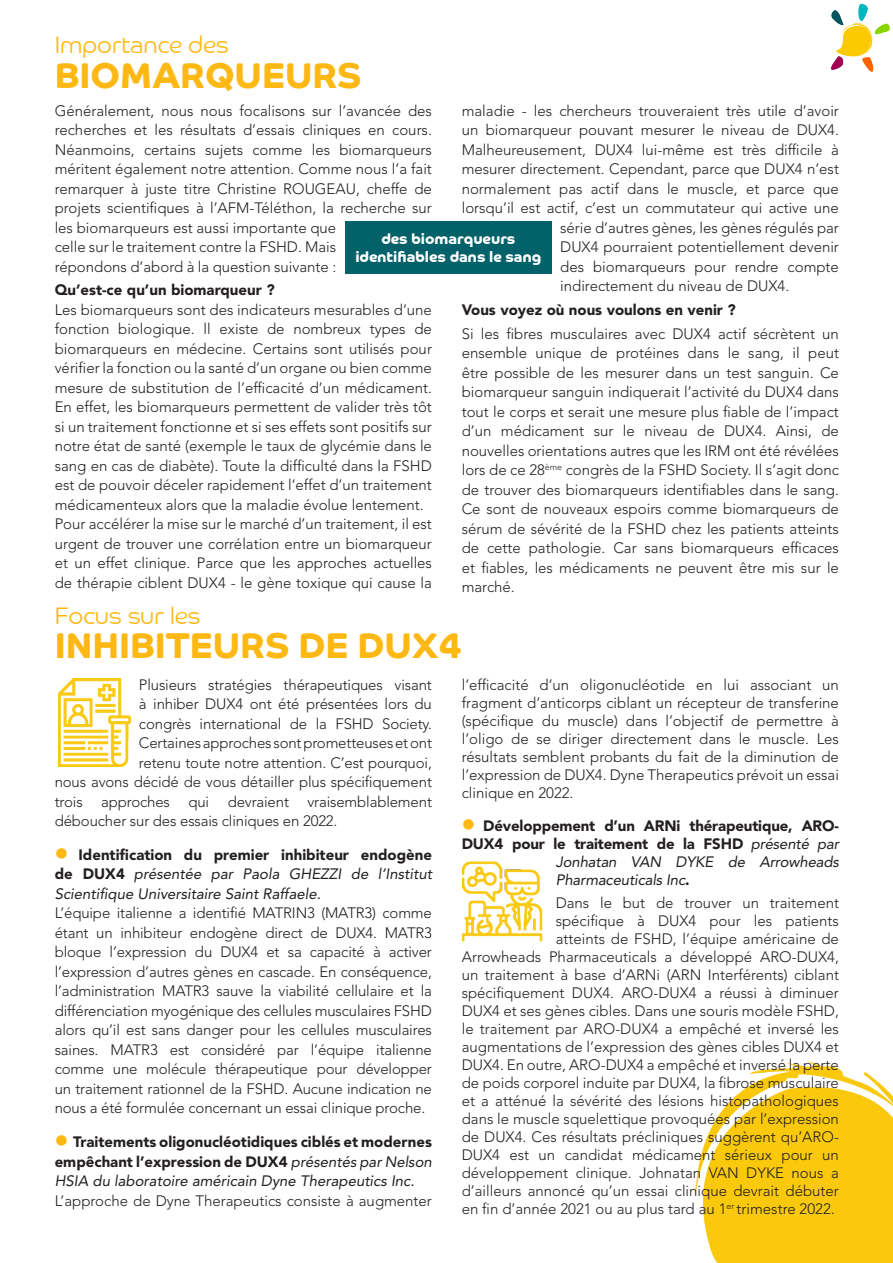
<style>
.page{position:relative;width:893px;height:1263px;background:#fff}
.page>*{position:absolute;margin:0;border:0;box-sizing:border-box;transform-origin:0 0}
.t1{font:700 36px "Co Headline";color:#fdb813}
.t2{font:300 24px "Co Headline Corp";color:#fdb813}
.t3{font:300 15px/19.5px "Avenir LT Std";color:#231f20;text-align:justify}
.t4{font:900 15px/19.5px "Avenir LT Std";color:#231f20;text-align:justify}
.t5{font:italic 15px/19.5px "Avenir LT Std";letter-spacing:-.01em;color:#231f20;text-align:justify}
.t6{font:700 15px/18px "Co Headline";color:#fff;text-align:center}
.s1{color:#fdb813}
.s2{font-weight:900;font-style:normal}
.s3{font-weight:400;font-style:italic}
</style>
<div class="page">
<img style="left:695px;top:1061px;width:198px;height:202px">
<img style="left:830px;top:3px;width:60px;height:69px">
<div style="left:345px;top:221px;width:207px;height:52px;background:#036169"></div>
<img style="left:58px;top:678px;width:74px;height:89px">
<img style="left:461px;top:861px;width:82px;height:81px">
<p class="t2" style="left:55px;top:31px;width:176px">Importance des</p>
<p class="t1" style="left:55px;top:54px;width:309px">BIOMARQUEURS</p>
<p class="t3" style="left:55px;top:101px;width:379px;text-align:left">Généralement, nous nous focalisons sur l’avancée des recherches et les résultats d’essais cliniques en cours.<br>Néanmoins, certains sujets comme les biomarqueurs méritent également notre attention. Comme nous l’a fait remarquer à juste titre Christine ROUGEAU, cheffe de projets scientifiques à l’AFM-Téléthon, la recherche sur les biomarqueurs est aussi importante que<br>celle sur le traitement contre la FSHD. Mais<br>répondons d’abord à la question suivante :</p>
<p class="t4" style="left:55px;top:280px;width:221px">Qu’est-ce qu’un biomarqueur ?</p>
<p class="t3" style="left:55px;top:300px;width:379px">Les biomarqueurs sont des indicateurs mesurables d’une fonction biologique. ll existe de nombreux types de biomarqueurs en médecine. Certains sont utilisés pour vérifier la fonction ou la santé d’un organe ou bien comme mesure de substitution de l’efficacité d’un médicament.<br>En effet, les biomarqueurs permettent de valider très tôt si un traitement fonctionne et si ses effets sont positifs sur notre état de santé (exemple le taux de glycémie dans le sang en cas de diabète). Toute la difficulté dans la FSHD est de pouvoir déceler rapidement l’effet d’un traitement médicamenteux alors que la maladie évolue lentement.</p>
<p class="t3" style="left:55px;top:514px;width:379px">Pour accélérer la mise sur le marché d’un traitement, il est urgent de trouver une corrélation entre un biomarqueur et un effet clinique. Parce que les approches actuelles de thérapie ciblent DUX4 - le gène toxique qui cause la</p>
<p class="t3" style="left:462px;top:101px;width:379px">maladie - les chercheurs trouveraient très utile d’avoir</p>
<p class="t3" style="left:462px;top:120px;width:379px">un biomarqueur pouvant mesurer le niveau de DUX4.</p>
<p class="t3" style="left:462px;top:140px;width:379px">Malheureusement, DUX4 lui-même est très difficile à</p>
<p class="t3" style="left:462px;top:159px;width:379px">mesurer directement. Cependant, parce que DUX4 n’est</p>
<p class="t3" style="left:462px;top:179px;width:379px">normalement pas actif dans le muscle, et parce que</p>
<p class="t3" style="left:462px;top:198px;width:379px">lorsqu’il est actif, c’est un commutateur qui active une</p>
<p class="t3" style="left:560px;top:218px;width:280px">série d’autres gènes, les gènes régulés par</p>
<p class="t3" style="left:560px;top:237px;width:280px">DUX4 pourraient potentiellement devenir</p>
<p class="t3" style="left:560px;top:257px;width:280px">des biomarqueurs pour rendre compte</p>
<p class="t3" style="left:560px;top:276px;width:230px">indirectement du niveau de DUX4.</p>
<p class="t4" style="left:462px;top:300px;width:276px">Vous voyez où nous voulons en venir ?</p>
<p class="t3" style="left:462px;top:324px;width:379px">Si les fibres musculaires avec DUX4 actif sécrètent un ensemble unique de protéines dans le sang, il peut être possible de les mesurer dans un test sanguin. Ce biomarqueur sanguin indiquerait l’activité du DUX4 dans tout le corps et serait une mesure plus fiable de l’impact d’un médicament sur le niveau de DUX4. Ainsi, de nouvelles orientations autres que les IRM ont été révélées lors de ce 28<sup>ème</sup> congrès de la FSHD Society. Il s’agit donc de trouver des biomarqueurs identifiables dans le sang.<br>Ce sont de nouveaux espoirs comme biomarqueurs de sérum de sévérité de la FSHD chez les patients atteints de cette pathologie. Car sans biomarqueurs efficaces et fiables, les médicaments ne peuvent être mis sur le marché.</p>
<p class="t6" style="left:355px;top:230px;width:187px">des biomarqueurs identifiables dans le sang</p>
<p class="t2" style="left:55px;top:602px;width:147px">Focus sur les</p>
<p class="t1" style="left:55px;top:625px;width:408px">INHIBITEURS DE DUX4</p>
<p class="t3" style="left:139px;top:675px;width:294px">Plusieurs stratégies thérapeutiques visant</p>
<p class="t3" style="left:139px;top:694px;width:294px">à inhiber DUX4 ont été présentées lors du</p>
<p class="t3" style="left:139px;top:714px;width:294px">congrès international de la FSHD Society.</p>
<p class="t3" style="left:139px;top:733px;width:294px">Certaines approches sont prometteuses et ont</p>
<p class="t3" style="left:139px;top:753px;width:294px">retenu toute notre attention. C’est pourquoi,</p>
<p class="t3" style="left:55px;top:772px;width:379px">nous avons décidé de vous détailler plus spécifiquement</p>
<p class="t3" style="left:55px;top:792px;width:379px">trois approches qui devraient vraisemblablement</p>
<p class="t3" style="left:55px;top:811px;width:284px">déboucher sur des essais cliniques en 2022.</p>
<p class="t5" style="left:55px;top:845px;width:379px"><span class="s1">●</span> <span class="s2">Identification du premier inhibiteur endogène de DUX4</span> présentée par Paola GHEZZI de l’Institut Scientifique Universitaire Saint Raffaele.</p>
<p class="t3" style="left:55px;top:903px;width:379px">L’équipe italienne a identifié MATRIN3 (MATR3) comme étant un inhibiteur endogène direct de DUX4. MATR3 bloque l’expression du DUX4 et sa capacité à activer l’expression d’autres gènes en cascade. En conséquence, l’administration MATR3 sauve la viabilité cellulaire et la différenciation myogénique des cellules musculaires FSHD alors qu’il est sans danger pour les cellules musculaires saines. MATR3 est considéré par l’équipe italienne comme une molécule thérapeutique pour développer un traitement rationnel de la FSHD. Aucune indication ne nous a été formulée concernant un essai clinique proche.</p>
<p class="t4" style="left:55px;top:1132px;width:379px"><span class="s1">●</span> Traitements oligonucléotidiques ciblés et modernes empêchant l’expression de DUX4 <span class="s3">présentés par Nelson HSIA du laboratoire américain Dyne Therapeutics Inc.</span></p>
<p class="t3" style="left:55px;top:1191px;width:379px">L’approche de Dyne Therapeutics consiste à augmenter</p>
<p class="t3" style="left:462px;top:675px;width:379px;line-height:18px">l’efficacité d’un oligonucléotide en lui associant un fragment d’anticorps ciblant un récepteur de transferine (spécifique du muscle) dans l’objectif de permettre à l’oligo de se diriger directement dans le muscle. Les résultats semblent probants du fait de la diminution de l’expression de DUX4. Dyne Therapeutics prévoit un essai clinique en 2022.</p>
<p class="t4" style="left:462px;top:816px;width:379px"><span class="s1">●</span> Développement d’un ARNi thérapeutique, ARO-</p>
<p class="t4" style="left:462px;top:834px;width:379px">DUX4 pour le traitement de la FSHD <span class="s3">présenté par</span></p>
<p class="t5" style="left:556px;top:853px;width:285px">Jonhatan VAN DYKE de Arrowheads</p>
<p class="t5" style="left:556px;top:871px;width:135px">Pharmaceuticals Inc<span class="s2">.</span></p>
<p class="t3" style="left:462px;top:893px;width:379px;line-height:18px;text-align:right">Dans le but de trouver un traitement<br>spécifique à DUX4 pour les patients<br>atteints de FSHD, l’équipe américaine de<br>Arrowheads Pharmaceuticals a développé ARO-DUX4, un traitement à base d’ARNi (ARN Interférents) ciblant spécifiquement DUX4. ARO-DUX4 a réussi à diminuer DUX4 et ses gènes cibles. Dans une souris modèle FSHD, le traitement par ARO-DUX4 a empêché et inversé les augmentations de l’expression des gènes cibles DUX4 et DUX4. En outre, ARO-DUX4 a empêché et inversé la perte de poids corporel induite par DUX4, la fibrose musculaire et a atténué la sévérité des lésions histopathologiques dans le muscle squelettique provoquées par l’expression de DUX4. Ces résultats précliniques suggèrent qu’ARO-DUX4 est un candidat médicament sérieux pour un développement clinique. Johnatan VAN DYKE nous a d’ailleurs annoncé qu’un essai clinique devrait débuter en fin d’année 2021 ou au plus tard au 1<sup>er</sup> trimestre 2022.</p>
</div>
